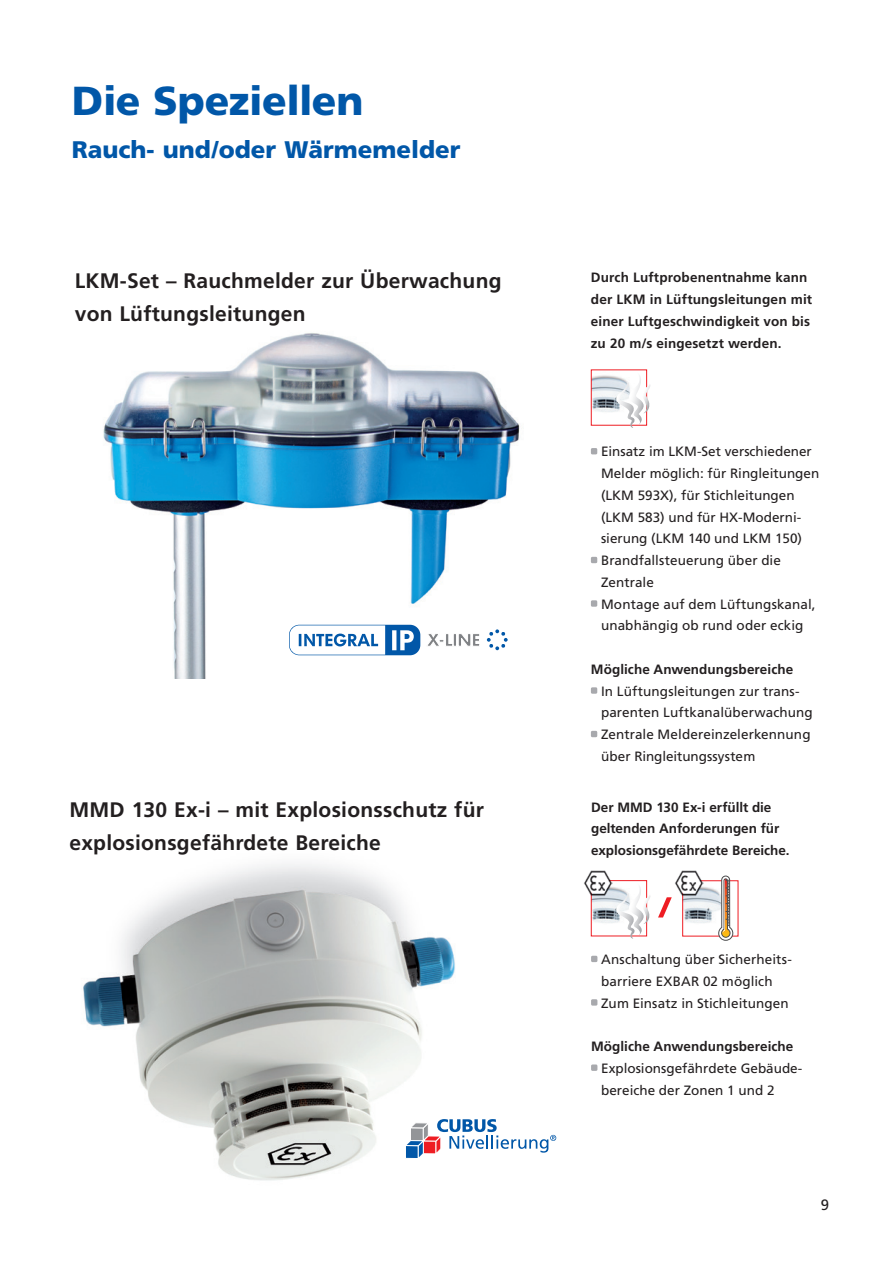
<style>
.page{position:relative;width:893px;height:1263px;background:#fff}
.page>*{position:absolute;margin:0;border:0;box-sizing:border-box;transform-origin:0 0}
.t1{font:900 40.5px "Frutiger LT Pro";letter-spacing:-.01em;color:#0157a8}
.Subhead{font:900 24px "Frutiger LT Pro";color:#0157a8}
.t2{font:700 21px/33px "Frutiger LT Pro";letter-spacing:.01em;color:#231f20}
.t3{font:15px "Frutiger LT Pro";color:#231f20}
.Grundtext_9p_Roman{font:13.5px/21.8px "Frutiger LT Pro";color:#231f20}
.Zwischen_Head_wie_An{font:700 13.5px/21.8px "Frutiger LT Pro";letter-spacing:.005em;color:#231f20}
.Grundtext_9p_Roman-2{font:700 13.5px "Frutiger LT Pro";letter-spacing:.005em;color:#231f20}
</style>
<div class="page">
<img style="left:103px;top:333px;width:495px;height:346px">
<img style="left:83px;top:864px;width:372px;height:317px">
<svg style="left:591px;top:448px;width:6px;height:6px"></svg>
<svg style="left:591px;top:557px;width:6px;height:6px"></svg>
<div style="left:591px;top:600px;width:6px;height:7px;background:#a8a9ad"></div>
<div style="left:591px;top:687px;width:6px;height:7px;background:#a8a9ad"></div>
<svg style="left:591px;top:731px;width:6px;height:6px"></svg>
<svg style="left:426px;top:633px;width:54px;height:13px"></svg>
<svg style="left:289px;top:625px;width:131px;height:30px"></svg>
<svg style="left:487px;top:629px;width:21px;height:21px"></svg>
<svg style="left:403px;top:1119px;width:153px;height:40px"></svg>
<svg style="left:591px;top:956px;width:6px;height:6px"></svg>
<svg style="left:591px;top:999px;width:6px;height:6px"></svg>
<div style="left:591px;top:1064px;width:6px;height:7px;background:#a8a9ad"></div>
<img style="left:684px;top:882px;width:35px;height:41px">
<div style="left:682px;top:880px;width:56px;height:56px;border:1px solid #ee1d23"></div>
<svg style="left:719px;top:876px;width:14px;height:64px"></svg>
<svg style="left:590px;top:880px;width:61px;height:59px"></svg>
<img style="left:584px;top:871px;width:28px;height:25px">
<svg style="left:658px;top:896px;width:43px;height:21px"></svg>
<img style="left:675px;top:871px;width:28px;height:25px">
<div style="left:591px;top:370px;width:56px;height:55px;background:#fff"></div>
<img style="left:593px;top:375px;width:19px;height:37px">
<div style="left:591px;top:369px;width:56px;height:57px;border:1px solid #ee1d23"></div>
<svg style="left:612px;top:372px;width:38px;height:56px"></svg>
<p class="t1" style="left:72px;top:77px;width:293px">Die Speziellen</p>
<p class="Subhead" style="left:72px;top:135px;width:390px">Rauch- und/oder Wärmemelder</p>
<p class="t2" style="left:75px;top:264px;width:428px">LKM-Set – Rauchmelder zur Überwachung von Lüftungsleitungen</p>
<p class="Zwischen_Head_wie_An" style="left:591px;top:267px;width:223px">Durch Luftprobenentnahme kann der LKM in Lüftungsleitungen mit einer Luftgeschwindigkeit von bis zu 20 m/s eingesetzt werden.</p>
<p class="Grundtext_9p_Roman" style="left:601px;top:441px;width:220px">Einsatz im LKM-Set verschiedener<br>Melder möglich: für Ringleitungen (LKM 593X), für Stichleitungen (LKM 583) und für HX-Moderni&shy;sierung (LKM 140 und LKM 150)</p>
<p class="Grundtext_9p_Roman" style="left:601px;top:550px;width:181px">Brandfallsteuerung über die<br>Zentrale</p>
<p class="Grundtext_9p_Roman" style="left:601px;top:593px;width:216px">Montage auf dem Lüftungskanal, unabhängig ob rund oder eckig</p>
<p class="Grundtext_9p_Roman-2" style="left:591px;top:661px;width:204px">Mögliche Anwendungsbereiche</p>
<p class="Grundtext_9p_Roman" style="left:601px;top:680px;width:213px">In Lüftungsleitungen zur trans&shy;parenten Luftkanalüberwachung</p>
<p class="Grundtext_9p_Roman" style="left:601px;top:724px;width:211px">Zentrale Meldereinzelerkennung über Ringleitungssystem</p>
<p class="t2" style="left:69px;top:794px;width:416px">MMD 130 Ex-i – mit Explosionsschutz für explosionsgefährdete Bereiche</p>
<p class="Zwischen_Head_wie_An" style="left:591px;top:796px;width:200px">Der MMD 130 Ex-i erfüllt die geltenden Anforderungen für explosionsgefährdete Bereiche.</p>
<p class="Grundtext_9p_Roman" style="left:601px;top:948px;width:192px">Anschaltung über Sicherheits&shy;barriere EXBAR 02 möglich</p>
<p class="Grundtext_9p_Roman" style="left:601px;top:992px;width:189px">Zum Einsatz in Stichleitungen</p>
<p class="Grundtext_9p_Roman-2" style="left:591px;top:1038px;width:204px">Mögliche Anwendungsbereiche</p>
<p class="Grundtext_9p_Roman" style="left:601px;top:1057px;width:202px">Explosionsgefährdete Gebäude&shy;bereiche der Zonen 1 und 2</p>
<p class="t3" style="left:821px;top:1196px;width:10px">9</p>
</div>
